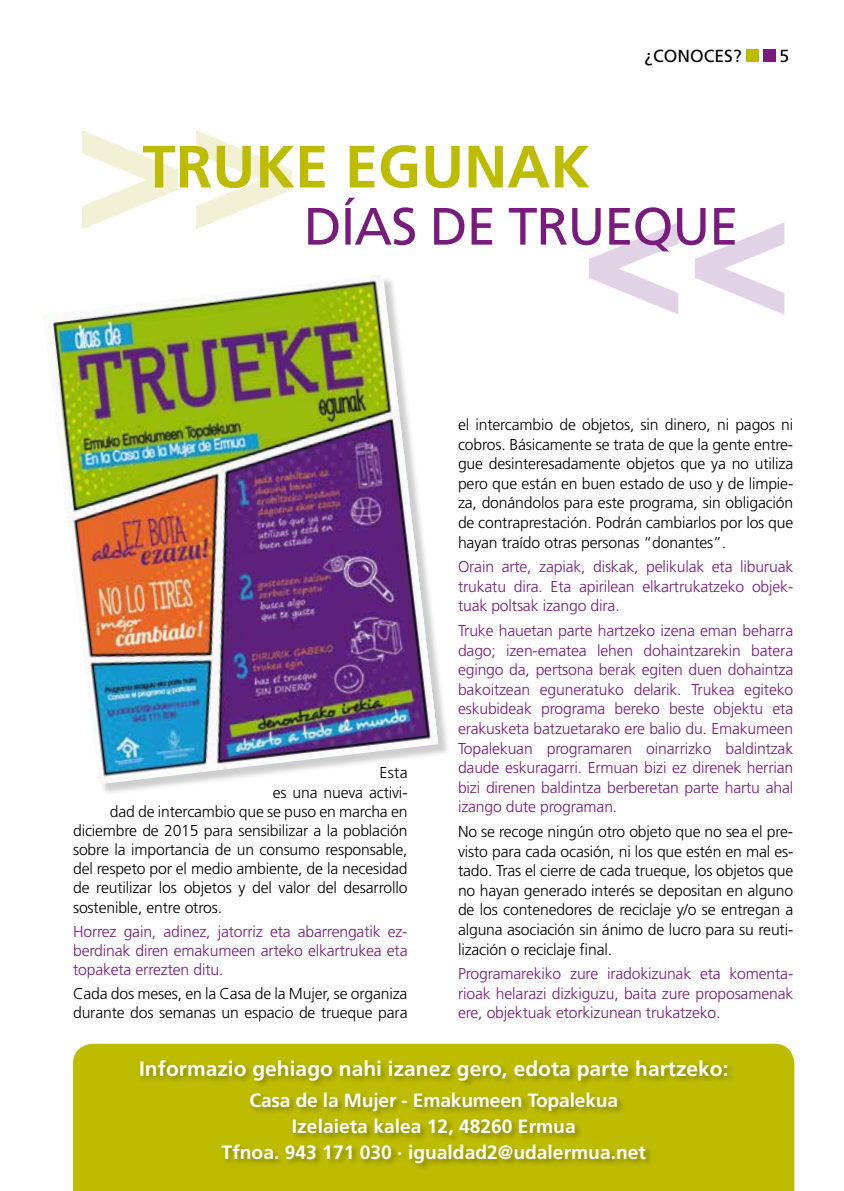
<style>
.page{position:relative;width:844px;height:1191px;background:#fff}
.page>*{position:absolute;margin:0;border:0;box-sizing:border-box;transform-origin:0 0}
.t1{font:900 189.88px "Frutiger";color:#f2f1d5}
.t2{font:900 176.58px "Frutiger";color:#e1d2e5}
.t3{font:700 59.68px "Frutiger";color:#bebc00}
.t4{font:52.5px "Frutiger";letter-spacing:-.02em;color:#781b7d}
.t5{font:700 21px "Frutiger";color:#fff}
.t6{font:700 19.25px/25.9px "Frutiger";color:#fff;text-align:center}
.t7{font:17.5px "Frutiger";color:#000}
.t8{font:300 15.75px/19.6px "Frutiger";letter-spacing:-.01em;color:#000;text-align:justify}
.t9{font:300 15.75px/19.6px "Frutiger";letter-spacing:-.01em;color:#781b7d;text-align:justify}
</style>
<div class="page">
<div style="left:73px;top:1043px;width:721px;height:148px;background:#bebc00"></div>
<div style="left:139px;top:1058px;width:596px;height:113px;background:#000;opacity:.3"></div>
<div style="left:763px;top:50px;width:12px;height:12px;background:#781b7d"></div>
<div style="left:745px;top:50px;width:13px;height:12px;background:#bebc00"></div>
<div style="left:45px;top:276px;width:405px;height:520px;background:#000;opacity:.2"></div>
<img style="left:43px;top:275px;width:395px;height:509px">
<p class="t7" style="left:644px;top:46px;width:99px">¿CONOCES?</p>
<p class="t7" style="left:779px;top:46px;width:11px">5</p>
<h1 class="t1" style="left:73px;top:47px;width:229px">&gt;&gt;</h1>
<h3 class="t3" style="left:142px;top:132px;width:449px">TRUKE EGUNAK</h3>
<h3 class="t4" style="left:304px;top:195px;width:436px">DÍAS DE TRUEQUE</h3>
<h2 class="t2" style="left:792px;top:392px;width:213px;rotate:-180deg">&gt;&gt;</h2>
<p class="t8" style="left:379px;top:763px;width:30px">Esta</p>
<p class="t8" style="left:272px;top:782px;width:136px">es una nueva activi-</p>
<p class="t8" style="left:110px;top:801px;width:299px">dad de intercambio que se puso en marcha en</p>
<p class="t8" style="left:73px;top:820px;width:336px">diciembre de 2015 para sensibilizar a la población</p>
<p class="t8" style="left:73px;top:839px;width:336px">sobre la importancia de un consumo responsable,</p>
<p class="t8" style="left:73px;top:859px;width:336px">del respeto por el medio ambiente, de la necesidad</p>
<p class="t8" style="left:73px;top:878px;width:336px">de reutilizar los objetos y del valor del desarrollo</p>
<p class="t8" style="left:73px;top:897px;width:150px">sostenible, entre otros.</p>
<p class="t9" style="left:73px;top:921px;width:336px">Horrez gain, adinez, jatorriz eta abarrengatik ez&shy;berdinak diren emakumeen arteko elkartrukea eta topaketa errezten ditu.</p>
<p class="t8" style="left:73px;top:984px;width:336px">Cada dos meses, en la Casa de la Mujer, se organiza durante dos semanas un espacio de trueque para</p>
<p class="t8" style="left:458px;top:415px;width:337px">el intercambio de objetos, sin dinero, ni pagos ni cobros. Básicamente se trata de que la gente entre&shy;gue desinteresadamente objetos que ya no utiliza pero que están en buen estado de uso y de limpie&shy;za, donándolos para este programa, sin obligación de contraprestación. Podrán cambiarlos por los que hayan traído otras personas “donantes”.</p>
<p class="t9" style="left:458px;top:557px;width:337px">Orain arte, zapiak, diskak, pelikulak eta liburuak trukatu dira. Eta apirilean elkartrukatzeko objek&shy;tuak poltsak izango dira.</p>
<p class="t9" style="left:458px;top:620px;width:337px">Truke hauetan parte hartzeko izena eman beharra dago; izen-ematea lehen dohaintzarekin batera egingo da, pertsona berak egiten duen dohaintza bakoitzean eguneratuko delarik. Trukea egiteko eskubideak programa bereko beste objektu eta erakusketa batzuetarako ere balio du. Emakumeen Topalekuan programaren oinarrizko baldintzak daude eskuragarri. Ermuan bizi ez direnek herrian bizi direnen baldintza berberetan parte hartu ahal izango dute programan.</p>
<p class="t8" style="left:458px;top:821px;width:337px">No se recoge ningún otro objeto que no sea el pre&shy;visto para cada ocasión, ni los que estén en mal es&shy;tado. Tras el cierre de cada trueque, los objetos que no hayan generado interés se depositan en alguno de los contenedores de reciclaje y/o se entregan a alguna asociación sin ánimo de lucro para su reuti&shy;lización o reciclaje final.</p>
<p class="t9" style="left:458px;top:963px;width:337px">Programarekiko zure iradokizunak eta komenta&shy;rioak helarazi dizkiguzu, baita zure proposamenak ere, objektuak etorkizunean trukatzeko.</p>
<h3 class="t5" style="left:139px;top:1056px;width:590px">Informazio gehiago nahi izanez gero, edota parte hartzeko:</h3>
<p class="t6" style="left:221px;top:1087px;width:426px">Casa de la Mujer - Emakumeen Topalekua<br>Izelaieta kalea 12, 48260 Ermua<br>Tfnoa. 943 171 030 · igualdad2@udalermua.net</p>
</div>
